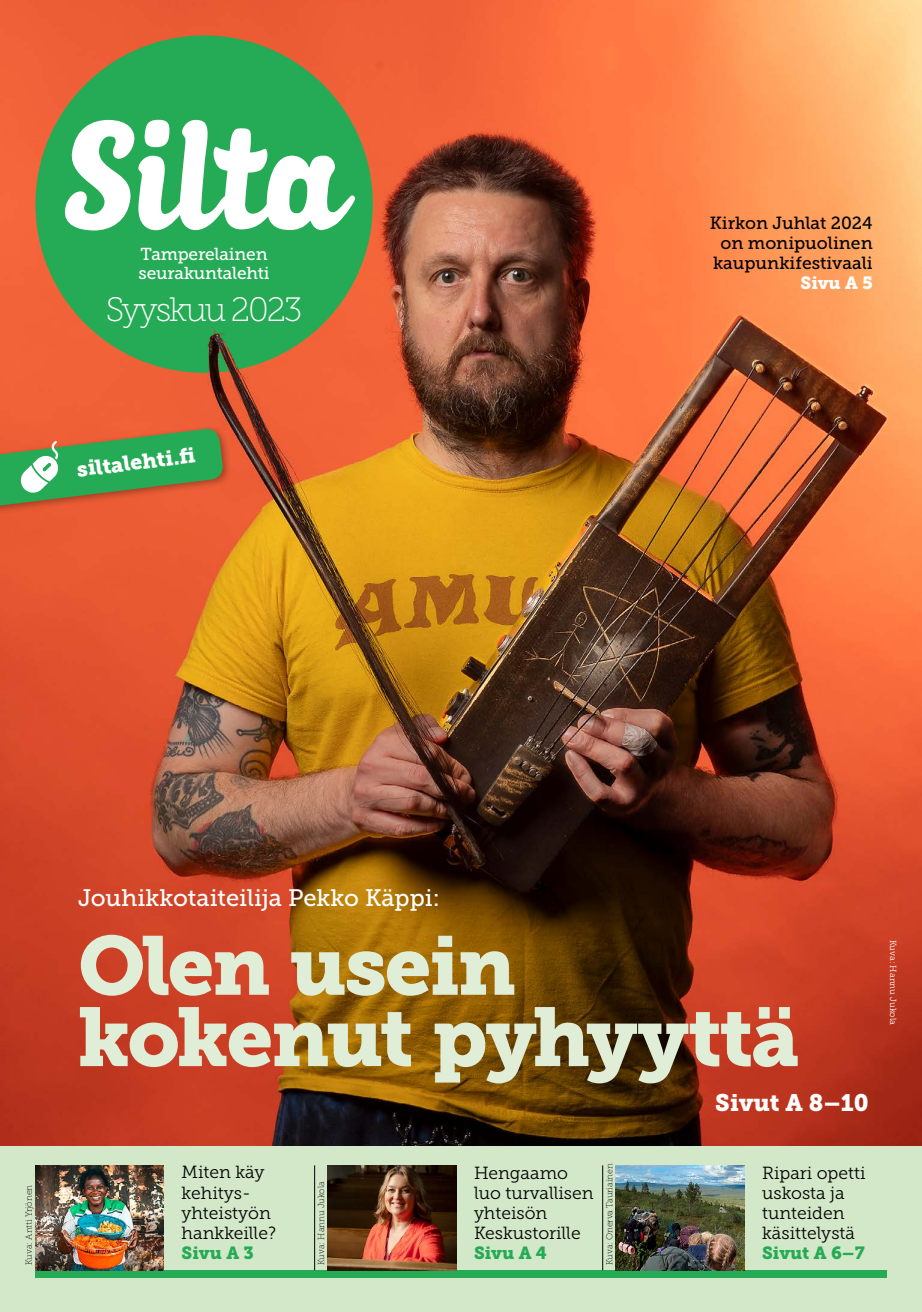
<style>
.page{position:relative;width:922px;height:1312px;background:#fff}
.page>*{position:absolute;margin:0;border:0;box-sizing:border-box;transform-origin:0 0}
.t1{font:82.5px/71.2px "Museo Slab 900";letter-spacing:-.03em;color:#e0eed8}
.t2{font:33.75px "Museo Slab 100";letter-spacing:-.06em;color:#fff}
.t3{font:23.75px "Museo Slab 500";color:#fff}
.t4{font:23.75px "Museo Slab 900";letter-spacing:-.005em;color:#fff}
.t5{font:21.25px "Museo Slab 900";color:#fff}
.t6{font:17.5px/20px "Museo Slab 300";color:#000}
.t7{font:17.5px/20px "Museo Slab 500";color:#000;text-align:right}
.t8{font:17.5px "Museo Slab 900";color:#25ab55}
.t9{font:17.5px "Museo Slab 900";color:#fff}
.t10{font:17.25px/19.1px "Museo Slab 500";letter-spacing:-.01em;color:#fff}
.t11{font:8.75px "Museo Slab 100";letter-spacing:-.01em;color:#000}
.t12{font:8.75px "Museo Slab 300";letter-spacing:-.005em;color:#fff}
</style>
<div class="page">
<div style="left:0;top:1144px;width:921px;height:167px;background:#d3e8c9"></div>
<div style="left:35px;top:1269px;width:851px;height:7px;background:#25ab55"></div>
<hr style="left:314px;top:1164px;width:1px;height:105px;background:#000">
<hr style="left:602px;top:1164px;width:1px;height:105px;background:#000">
<img style="left:0;top:0;width:921px;height:1144px">
<div style="left:35px;top:35px;width:338px;height:338px;background:#25ab55;border-radius:50%"></div>
<svg style="left:64px;top:120px;width:291px;height:110px"></svg>
<img style="left:35px;top:1165px;width:129px;height:104px">
<img style="left:328px;top:1165px;width:128px;height:104px">
<img style="left:615px;top:1165px;width:129px;height:104px">
<div style="left:0;top:425px;width:232px;height:95px;background:#ec5d35"></div>
<svg style="left:0;top:428px;width:224px;height:83px"></svg>
<p class="t10" style="left:138px;top:244px;width:133px">Tamperelainen seurakuntalehti</p>
<h2 class="t2" style="left:106px;top:291px;width:198px">Syyskuu 2023</h2>
<p class="t5" style="left:75px;top:457px;width:113px;rotate:-7deg">siltalehti.fi</p>
<p class="t7" style="left:709px;top:213px;width:164px">Kirkon Juhlat 2024 on monipuolinen kaupunkifestivaali</p>
<p class="t9" style="left:800px;top:273px;width:74px">Sivu A 5</p>
<h3 class="t3" style="left:78px;top:884px;width:363px">Jouhikkotaiteilija Pekko Käppi:</h3>
<h1 class="t1" style="left:78px;top:930px;width:722px">Olen usein kokenut pyhyyttä</h1>
<h3 class="t4" style="left:715px;top:1088px;width:155px">Sivut A 8–10</h3>
<p class="t6" style="left:182px;top:1162px;width:96px">Miten käy kehitys&shy;yhteistyön hankkeille?</p>
<p class="t8" style="left:182px;top:1241px;width:74px">Sivu A 3</p>
<p class="t11" style="left:24px;top:1264px;width:82px;rotate:-90deg">Kuva: Antti Yrjönen</p>
<p class="t11" style="left:316px;top:1264px;width:85px;rotate:-90deg">Kuva: Hannu Jukola</p>
<p class="t6" style="left:474px;top:1162px;width:121px">Hengaamo luo turvallisen yhteisön<br>Keskustorille</p>
<p class="t8" style="left:474px;top:1241px;width:74px">Sivu A 4</p>
<p class="t11" style="left:604px;top:1264px;width:103px;rotate:-90deg">Kuva: Onerva Tauriainen</p>
<p class="t6" style="left:762px;top:1162px;width:105px">Ripari opetti uskosta ja tunteiden käsittelystä</p>
<p class="t8" style="left:762px;top:1241px;width:104px">Sivut A 6–7</p>
<p class="t12" style="left:897px;top:939px;width:87px;rotate:90deg">Kuva: Hannu Jukola</p>
</div>
